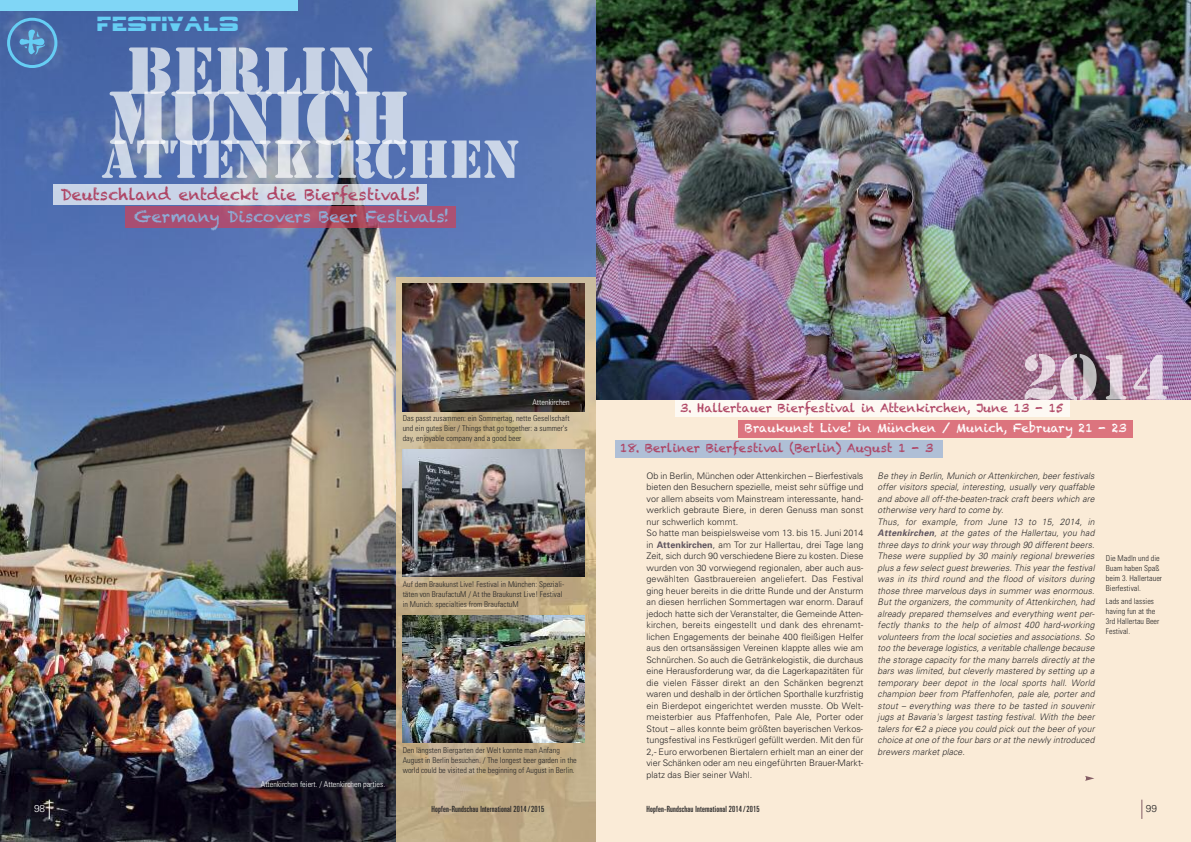
<style>
.page{position:relative;width:1191px;height:842px;background:#fff}
.page>*{position:absolute;margin:0;border:0;box-sizing:border-box;transform-origin:0 0}
.t1{font:800 60px "Chromosome";color:#66cef4}
.t2{font:25px "Borg 9";color:#66cef4}
.t3{font:16px "Chalkduster";color:#ae4363}
.t4{font:16px "Chalkduster";color:#8eacd5}
.t5{font:12px "Chalkduster";color:#ae4363}
.t6{font:12px "Chalkduster";color:#fff}
.t7{font:300 10px "Univers";color:#272627}
.t8{font:300 10px "Univers";color:#fff}
.t9{font:300 9px/11.5px "Univers";color:#272627}
.t10{font:italic 300 9px/11.5px "Univers";letter-spacing:.015em;color:#272627;scale:.95 1}
.t11{font:ultra-condensed 8.5px "Univers";letter-spacing:.02em;color:#272627}
.t12{font:300 condensed 8px/10px "Univers";letter-spacing:.005em;color:#272627}
.t13{font:300 condensed 8px "Univers";letter-spacing:.005em;color:#fff}
.s1{font-weight:700;color:#5e545e}
</style>
<div class="page">
<div style="left:587px;top:0;width:604px;height:842px;background:#faebd7"></div>
<div style="left:738px;top:420px;width:394px;height:17px;background:#dc747e"></div>
<div style="left:615px;top:440px;width:328px;height:17px;background:#afbfd6"></div>
<div style="left:675px;top:400px;width:394px;height:17px;background:#fdf9f3"></div>
<img style="left:595px;top:0;width:596px;height:400px">
<hr style="left:1024px;top:400px;width:45px;height:1px;background:#fefdfb">
<img style="left:1024px;top:354px;width:72px;height:46px">
<img style="left:1105px;top:355px;width:21px;height:45px">
<img style="left:1133px;top:354px;width:35px;height:46px">
<svg style="left:1085px;top:776px;width:9px;height:5px"></svg>
<svg style="left:1141px;top:800px;width:1px;height:19px"></svg>
<img style="left:0;top:0;width:595px;height:842px">
<img style="left:397px;top:278px;width:198px;height:564px">
<img style="left:126px;top:207px;width:330px;height:20px">
<img style="left:54px;top:184px;width:372px;height:21px">
<img style="left:129px;top:47px;width:243px;height:44px">
<img style="left:110px;top:91px;width:297px;height:54px">
<img style="left:129px;top:91px;width:239px;height:4px">
<img style="left:102px;top:140px;width:232px;height:38px">
<img style="left:114px;top:140px;width:220px;height:5px">
<img style="left:403px;top:449px;width:181px;height:128px">
<img style="left:403px;top:615px;width:181px;height:128px">
<img style="left:403px;top:283px;width:181px;height:128px">
<div style="left:0;top:0;width:298px;height:11px;background:#80d6f6"></div>
<svg style="left:7px;top:18px;width:50px;height:50px;background:#517cb2"></svg>
<svg style="left:49px;top:800px;width:1px;height:19px"></svg>
<h1 class="t1" style="left:10px;top:3px;width:47px">+</h1>
<h2 class="t2" style="left:96px;top:7px;width:144px">Festivals</h2>
<h3 class="t3" style="left:61px;top:185px;width:361px">Deutschland entdeckt die Bierfestivals!</h3>
<h3 class="t4" style="left:134px;top:207px;width:317px">Germany Discovers Beer Festivals!</h3>
<p class="t13" style="left:532px;top:399px;width:39px">Attenkirchen</p>
<p class="t12" style="left:403px;top:414px;width:168px">Das passt zusammen: ein Sommertag, nette Gesellschaft und ein gutes Bier / Things that go together: a summer's day, enjoyable company and a good beer</p>
<p class="t12" style="left:403px;top:580px;width:163px">Auf dem Braukunst Live! Festival in München: Speziali&shy;täten von BraufactuM / At the Braukunst Live! Festival in Munich: specialties from BraufactuM</p>
<p class="t13" style="left:261px;top:781px;width:126px">Attenkirchen feiert. / Attenkirchen parties.</p>
<p class="t12" style="left:403px;top:746px;width:176px">Den längsten Biergarten der Welt konnte man Anfang<br>August in Berlin besuchen. / The longest beer garden in the world could be visited at the beginning of August in Berlin.</p>
<p class="t8" style="left:34px;top:805px;width:13px">98</p>
<p class="t11" style="left:431px;top:806px;width:114px">Hopfen-Rundschau International 2014/2015</p>
<h3 class="t5" style="left:680px;top:401px;width:385px">3. Hallertauer Bierfestival in Attenkirchen, June 13 - 15</h3>
<h3 class="t6" style="left:745px;top:421px;width:383px">Braukunst Live! in München / Munich, February 21 - 23</h3>
<h3 class="t5" style="left:620px;top:441px;width:315px">18. Berliner Bierfestival (Berlin) August 1 - 3</h3>
<p class="t9" style="left:646px;top:471px;width:218px">Ob in Berlin, München oder Attenkirchen – Bierfestivals bieten den Besuchern spezielle, meist sehr süffige und vor allem abseits vom Mainstream interessante, hand&shy;werklich gebraute Biere, in deren Genuss man sonst nur schwerlich kommt.<br>So hatte man beispielsweise vom 13. bis 15. Juni 2014 in <span class="s1">Attenkirchen</span>, am Tor zur Hallertau, drei Tage lang Zeit, sich durch 90 verschiedene Biere zu kosten. Diese wurden von 30 vorwiegend regionalen, aber auch aus&shy;gewählten Gastbrauereien angeliefert. Das Festival ging heuer bereits in die dritte Runde und der Ansturm an diesen herrlichen Sommertagen war enorm. Darauf jedoch hatte sich der Veranstalter, die Gemeinde Atten&shy;kirchen, bereits eingestellt und dank des ehrenamt&shy;lichen Engagements der beinahe 400 fleißigen Helfer aus den ortsansässigen Vereinen klappte alles wie am Schnürchen. So auch die Getränkelogistik, die durchaus eine Herausforderung war, da die Lagerkapazitäten für die vielen Fässer direkt an den Schänken begrenzt waren und deshalb in der örtlichen Sporthalle kurzfristig ein Bierdepot eingerichtet werden musste. Ob Welt&shy;meisterbier aus Pfaffenhofen, Pale Ale, Porter oder Stout – alles konnte beim größten bayerischen Verkos&shy;tungsfestival ins Festkrügerl gefüllt werden. Mit den für 2,- Euro erworbenen Biertalern erhielt man an einer der vier Schänken oder am neu eingeführten Brauer-Markt&shy;platz das Bier seiner Wahl.</p>
<p class="t10" style="left:877px;top:471px;width:230px">Be they in Berlin, Munich or Attenkirchen, beer festivals offer visitors special, interesting, usually very quaffable and above all off-the-beaten-track craft beers which are otherwise very hard to come by.<br>Thus, for example, from June 13 to 15, 2014, in <span class="s1">Attenkirchen</span>, at the gates of the Hallertau, you had three days to drink your way through 90 different beers.<br>These were supplied by 30 mainly regional breweries plus a few select guest breweries. This year the festival was in its third round and the flood of visitors during those three marvelous days in summer was enormous.<br>But the organizers, the community of Attenkirchen, had already prepared themselves and everything went per&shy;fectly thanks to the help of almost 400 hard-working volunteers from the local societies and associations. So too the beverage logistics, a veritable challenge because the storage capacity for the many barrels directly at the bars was limited, but cleverly mastered by setting up a temporary beer depot in the local sports hall. World champion beer from Pfaffenhofen, pale ale, porter and stout – everything was there to be tasted in souvenir jugs at Bavaria's largest tasting festival. With the beer talers for 2 a piece you could pick out the beer of your choice at one of the four bars or at the newly introduced brewers market place.</p>
<p class="t12" style="left:1106px;top:554px;width:58px">Die Madln und die<br>Buam haben Spaß beim 3. Hallertauer<br>Bierfestival.</p>
<p class="t12" style="left:1106px;top:597px;width:55px">Lads and lassies having fun at the<br>3rd Hallertau Beer<br>Festival.</p>
<p class="t11" style="left:646px;top:806px;width:115px">Hopfen-Rundschau International 2014/2015</p>
<p class="t7" style="left:1145px;top:805px;width:13px">99</p>
</div>
